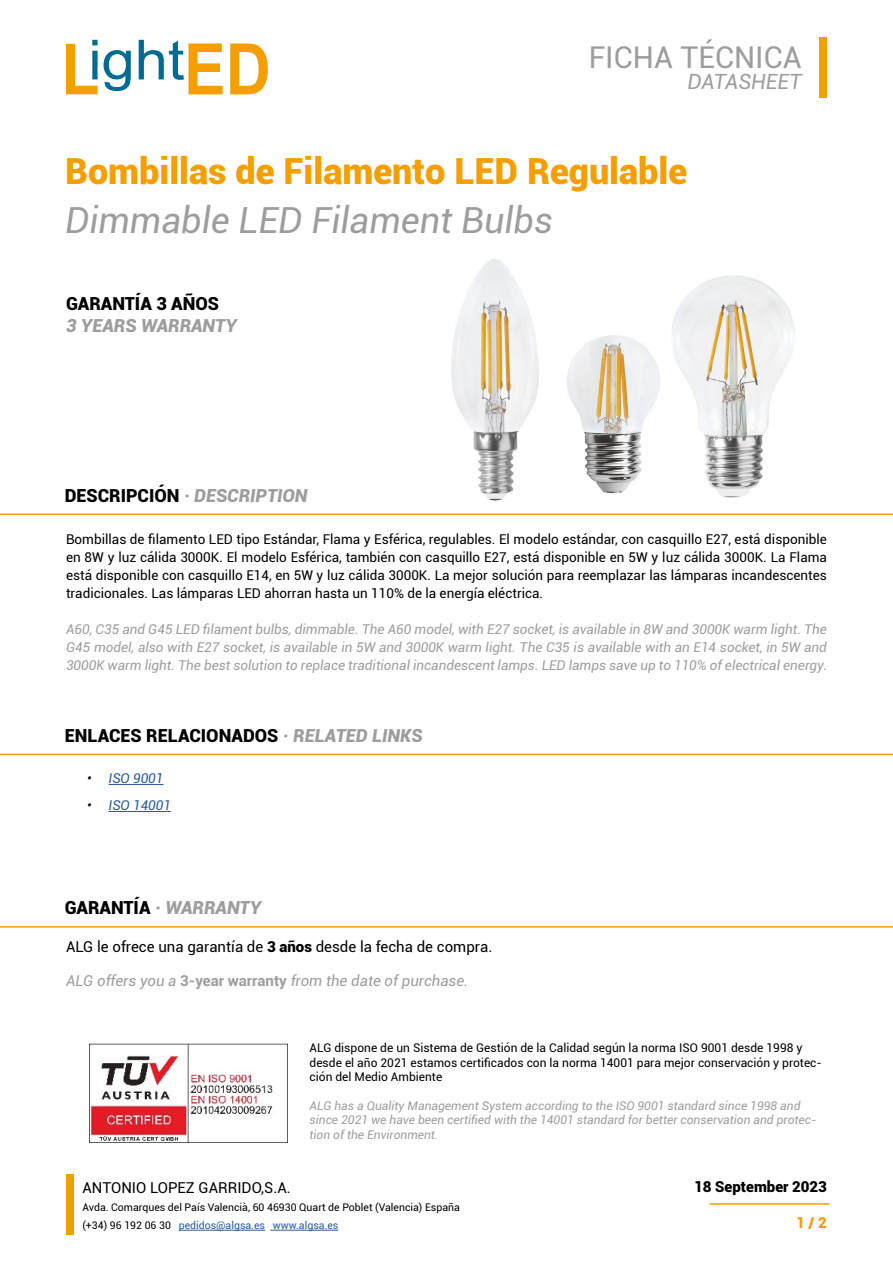
<style>
.page{position:relative;width:893px;height:1263px;background:#fff}
.page>*{position:absolute;margin:0;border:0;box-sizing:border-box;transform-origin:0 0}
.t1{font:900 36px "Roboto";color:#f59e00}
.t2{font:italic 36px "Roboto";color:#9d9d9c}
.t3{font:30px "Roboto";color:#9d9d9c}
.t4{font:italic 21px "Roboto";color:#9d9d9c}
.t5{font:italic 900 18px "Roboto";color:#9d9d9c}
.t6{font:900 18px "Roboto";color:#000}
.t7{font:15px "Roboto";color:#000}
.t8{font:italic 15px "Roboto";color:#9d9d9c}
.t9{font:900 15px "Roboto";color:#000}
.t10{font:900 15px "Roboto";color:#f59e00}
.t11{font:13.5px/18px "Roboto";color:#000;text-align:justify}
.t12{font:italic 13.5px/18px "Roboto";color:#9d9d9c;text-align:justify}
.t13{font:italic 13.5px "Roboto";color:#275b9b}
.t14{font:italic 12px/14.4px "Roboto";color:#9d9d9c}
.t15{font:12px/14.4px "Roboto";color:#000}
.t16{font:10.5px/18px "Roboto";color:#000}
.s1{font-style:normal;color:#000}
.s2{font-style:italic;color:#9d9d9c}
.s3{color:#000}
.s4{font-weight:900}
.s5{font-weight:700;font-style:normal}
.s6{color:#275b9b}
</style>
<div class="page">
<svg style="left:66px;top:40px;width:32px;height:54px"></svg>
<svg style="left:104px;top:50px;width:27px;height:41px"></svg>
<svg style="left:139px;top:40px;width:84px;height:54px"></svg>
<svg style="left:230px;top:44px;width:38px;height:50px"></svg>
<hr style="left:179px;top:1230px;width:86px;height:1px;background:#275b9b">
<hr style="left:270px;top:1230px;width:68px;height:1px;background:#275b9b">
<div style="left:819px;top:37px;width:8px;height:60px;background:#f59e00"></div>
<div style="left:66px;top:1175px;width:8px;height:60px;background:#f59e00"></div>
<hr style="left:710px;top:1203px;width:119px;height:2px;background:#f59e00">
<hr style="left:0;top:513px;width:893px;height:2px;background:#f59e00">
<hr style="left:0;top:754px;width:893px;height:1px;background:#f59e00">
<hr style="left:109px;top:784px;width:54px;height:1px;background:#275b9b">
<hr style="left:109px;top:811px;width:62px;height:1px;background:#275b9b">
<img style="left:89px;top:1043px;width:198px;height:100px">
<hr style="left:0;top:926px;width:893px;height:1px;background:#f59e00">
<img style="left:672px;top:276px;width:122px;height:222px">
<img style="left:567px;top:335px;width:93px;height:159px">
<img style="left:452px;top:259px;width:86px;height:242px">
<h2 class="t3" style="left:589px;top:36px;width:214px">FICHA TÉCNICA</h2>
<h3 class="t4" style="left:687px;top:67px;width:116px">DATASHEET</h3>
<h1 class="t1" style="left:65px;top:145px;width:624px">Bombillas de Filamento LED Regulable</h1>
<h1 class="t2" style="left:65px;top:195px;width:489px">Dimmable LED Filament Bulbs</h1>
<h3 class="t6" style="left:66px;top:291px;width:155px">GARANTÍA 3 AÑOS</h3>
<h3 class="t5" style="left:66px;top:313px;width:172px">3 YEARS WARRANTY</h3>
<h3 class="t5" style="left:65px;top:483px;width:244px"><span class="s1">DESCRIPCIÓN</span> · DESCRIPTION</h3>
<p class="t11" style="left:66px;top:530px;width:762px">Bombillas de filamento LED tipo Estándar, Flama y Esférica, regulables. El modelo estándar, con casquillo E27, está disponible en 8W y luz cálida 3000K. El modelo Esférica, también con casquillo E27, está disponible en 5W y luz cálida 3000K. La Flama está disponible con casquillo E14, en 5W y luz cálida 3000K. La mejor solución para reemplazar las lámparas incandescentes tradicionales. Las lámparas LED ahorran hasta un 110% de la energía eléctrica.</p>
<p class="t12" style="left:66px;top:620px;width:762px">A60, C35 and G45 LED filament bulbs, dimmable. The A60 model, with E27 socket, is available in 8W and 3000K warm light. The G45 model, also with E27 socket, is available in 5W and 3000K warm light. The C35 is available with an E14 socket, in 5W and 3000K warm light. The best solution to replace traditional incandescent lamps. LED lamps save up to 110% of electrical energy.</p>
<h3 class="t6" style="left:65px;top:723px;width:359px">ENLACES RELACIONADOS <span class="s2">· RELATED LINKS</span></h3>
<p class="t13" style="left:87px;top:769px;width:78px"><span class="s3">•</span> ISO 9001</p>
<p class="t13" style="left:87px;top:796px;width:85px"><span class="s3">•</span> ISO 14001</p>
<h3 class="t5" style="left:65px;top:895px;width:198px"><span class="s1">GARANTÍA</span> · WARRANTY</h3>
<p class="t7" style="left:66px;top:936px;width:428px">ALG le ofrece una garantía de <span class="s4">3 años</span> desde la fecha de compra.</p>
<p class="t8" style="left:66px;top:970px;width:404px">ALG offers you a <span class="s5">3-year warranty</span> from the date of purchase.</p>
<p class="t15" style="left:310px;top:1040px;width:514px">ALG dispone de un Sistema de Gestión de la Calidad según la norma ISO 9001 desde 1998 y desde el año 2021 estamos certificados con la norma 14001 para mejor conservación y protec&shy;ción del Medio Ambiente</p>
<p class="t14" style="left:310px;top:1098px;width:508px">ALG has a Quality Management System according to the ISO 9001 standard since 1998 and since 2021 we have been certified with the 14001 standard for better conservation and protec&shy;tion of the Environment.</p>
<p class="t7" style="left:82px;top:1177px;width:210px">ANTONIO LOPEZ GARRIDO,S.A.</p>
<p class="t16" style="left:82px;top:1198px;width:379px">Avda. Comarques del País Valencià, 60 46930 Quart de Poblet (Valencia) España (+34) 96 192 06 30 <span class="s6">pedidos@algsa.es www.algsa.es</span></p>
<p class="t9" style="left:694px;top:1176px;width:134px">18 September 2023</p>
<p class="t10" style="left:796px;top:1212px;width:32px">1 / 2</p>
</div>
